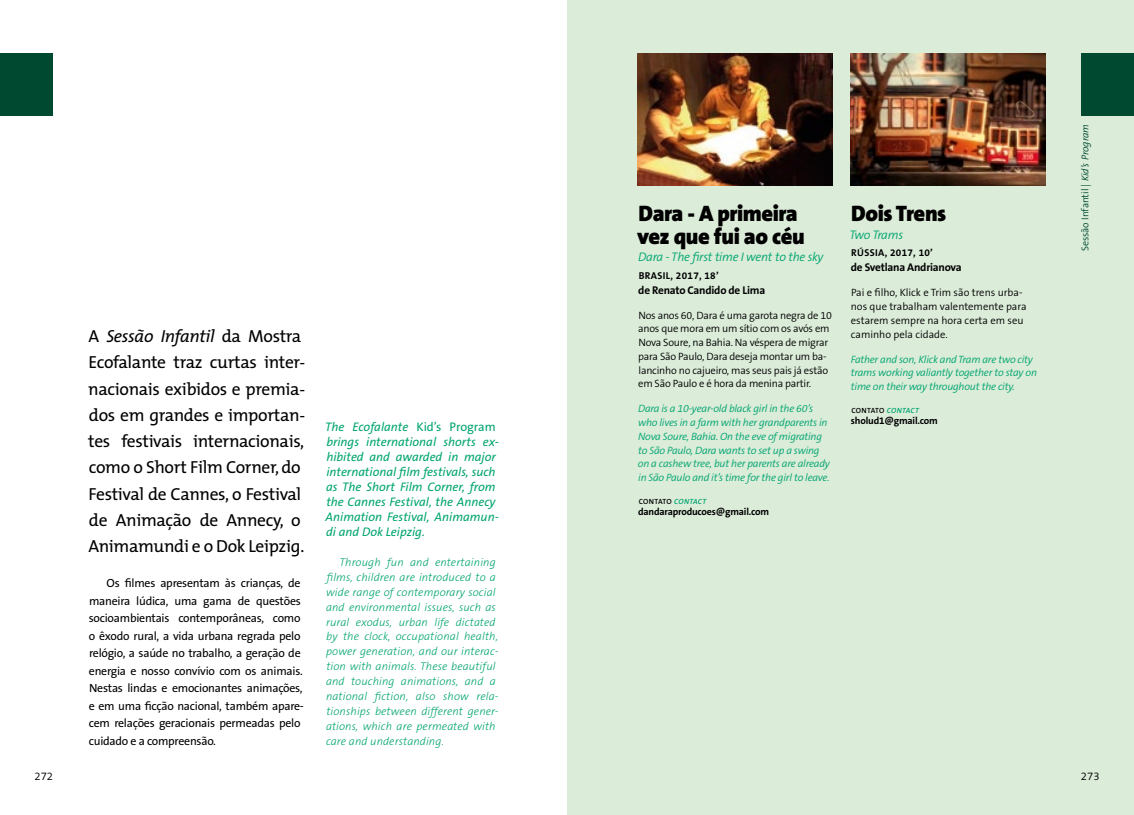
<style>
.page{position:relative;width:1134px;height:815px;background:#fff}
.page>*{position:absolute;margin:0;border:0;box-sizing:border-box;transform-origin:0 0}
.t1{font:900 22.5px/22.5px "The Sans B9";letter-spacing:-.02em;color:#000}
.t2{font:17.5px/26.2px "T Mix";letter-spacing:-.02em;color:#000}
.t3{font:italic 12.5px/15px "The Sans B5 Plain";color:#00a470}
.t4{font:italic 300 12.5px "The Sans B4";letter-spacing:-.02em;color:#00a470}
.t5{font:11.88px/17.5px "The Sans B5 Plain";letter-spacing:-.02em;color:#000}
.t6{font:italic 300 11.25px/15px "The Sans B3";letter-spacing:.01em;color:#00a470}
.t7{font:700 11.25px "The Sans B7";letter-spacing:-.02em;color:#000}
.t8{font:300 11.25px "The Sans B4";color:#000}
.t9{font:italic 300 10.62px/13.8px "The Sans B4";letter-spacing:-.02em;color:#00a470}
.t10{font:300 10.62px/13.8px "The Sans B4";letter-spacing:-.02em;color:#000}
.t11{font:300 10.62px/13.8px "The Sans B4";color:#000}
.t12{font:700 10px "The Sans B7";letter-spacing:-.02em;color:#000}
.t13{font:700 10px "The Sans B7";letter-spacing:.03em;color:#000}
.t14{font:300 10px "The Sans B4";color:#004931}
.t15{font:600 7.5px "The Sans B6";letter-spacing:.02em;color:#000}
.s1{font-style:italic}
.s2{font-style:normal}
.s3{font-style:italic;color:#00a470}
</style>
<div class="page">
<div style="left:567px;top:0;width:567px;height:815px;background:#dbecd9"></div>
<div style="left:1081px;top:53px;width:53px;height:62px;background:#004931"></div>
<div style="left:0;top:53px;width:53px;height:62px;background:#004931"></div>
<img style="left:638px;top:53px;width:195px;height:132px">
<img style="left:850px;top:53px;width:195px;height:132px">
<p class="t8" style="left:35px;top:770px;width:20px">272</p>
<p class="t2" style="left:88px;top:322px;width:218px">A <span class="s1">Sessão Infantil</span> da Mostra<br>Ecofalante traz curtas inter&shy;nacionais exibidos e premia&shy;dos em grandes e importan&shy;tes festivais internacionais, como o Short Film Corner, do<br>Festival de Cannes, o Festival de Animação de Annecy, o<br>Animamundi e o Dok Leipzig.</p>
<p class="t5" style="left:89px;top:575px;width:217px;text-indent:18px">Os filmes apresentam às crianças, de maneira lúdica, uma gama de questões socioambientais contemporâneas, como o êxodo rural, a vida urbana regrada pelo relógio, a saúde no trabalho, a geração de energia e nosso convívio com os animais.<br>Nestas lindas e emocionantes animações, e em uma ficção nacional, também apare&shy;cem relações geracionais permeadas pelo cuidado e a compreensão.</p>
<p class="t3" style="left:325px;top:420px;width:175px">The Ecofalante <span class="s2">Kid’s Program </span>brings international shorts ex&shy;hibited and awarded in major international film festivals, such as The Short Film Corner, from the Cannes Festival, the Annecy<br>Animation Festival, Animamun&shy;di and Dok Leipzig.</p>
<p class="t6" style="left:326px;top:555px;width:174px;text-indent:13px">Through fun and entertaining films, children are introduced to a wide range of contemporary social and environmental issues, such as rural exodus, urban life dictated by the clock, occupational health, power generation, and our interac&shy;tion with animals. These beautiful and touching animations, and a national fiction, also show rela&shy;tionships between different gener&shy;ations, which are permeated with care and understanding.</p>
<h1 class="t1" style="left:637px;top:203px;width:169px">Dara - A primeira vez que fui ao céu</h1>
<p class="t4" style="left:638px;top:251px;width:187px">Dara - The first time I went to the sky</p>
<p class="t13" style="left:639px;top:270px;width:82px">BRASIL, 2017, 18’</p>
<p class="t7" style="left:638px;top:284px;width:128px">de Renato Candido de Lima</p>
<p class="t10" style="left:638px;top:309px;width:195px">Nos anos 60, Dara é uma garota negra de 10 anos que mora em um sítio com os avós em Nova Soure, na Bahia. Na véspera de migrar para São Paulo, Dara deseja montar um ba&shy;lancinho no cajueiro, mas seus pais já estão em São Paulo e é hora da menina partir.</p>
<p class="t9" style="left:638px;top:402px;width:194px">Dara is a 10-year-old black girl in the 60’s who lives in a farm with her grandparents in Nova Soure, Bahia. On the eve of migrating to São Paulo, Dara wants to set up a swing on a cashew tree, but her parents are already in São Paulo and it’s time for the girl to leave.</p>
<p class="t15" style="left:639px;top:497px;width:69px">CONTATO <span class="s3">CONTACT</span></p>
<p class="t12" style="left:638px;top:506px;width:132px">dandaraproducoes@gmail.com</p>
<h1 class="t1" style="left:851px;top:203px;width:97px">Dois Trens</h1>
<p class="t4" style="left:849px;top:228px;width:55px">Two Trams</p>
<p class="t13" style="left:851px;top:248px;width:83px">RÚSSIA, 2017, 10’</p>
<p class="t7" style="left:851px;top:262px;width:112px">de Svetlana Andrianova</p>
<p class="t11" style="left:851px;top:286px;width:177px">Pai e filho, Klick e Trim são trens urba&shy;nos que trabalham valentemente para estarem sempre na hora certa em seu caminho pela cidade.</p>
<p class="t9" style="left:851px;top:353px;width:188px">Father and son, Klick and Tram are two city trams working valiantly together to stay on time on their way throughout the city.</p>
<p class="t15" style="left:851px;top:406px;width:69px">CONTATO <span class="s3">CONTACT</span></p>
<p class="t12" style="left:851px;top:415px;width:88px">sholud1@gmail.com</p>
<p class="t14" style="left:1080px;top:251px;width:129px;rotate:-90deg">Sessão Infantil | <span class="s1">Kid’s Program</span></p>
<p class="t8" style="left:1081px;top:770px;width:20px">273</p>
</div>
